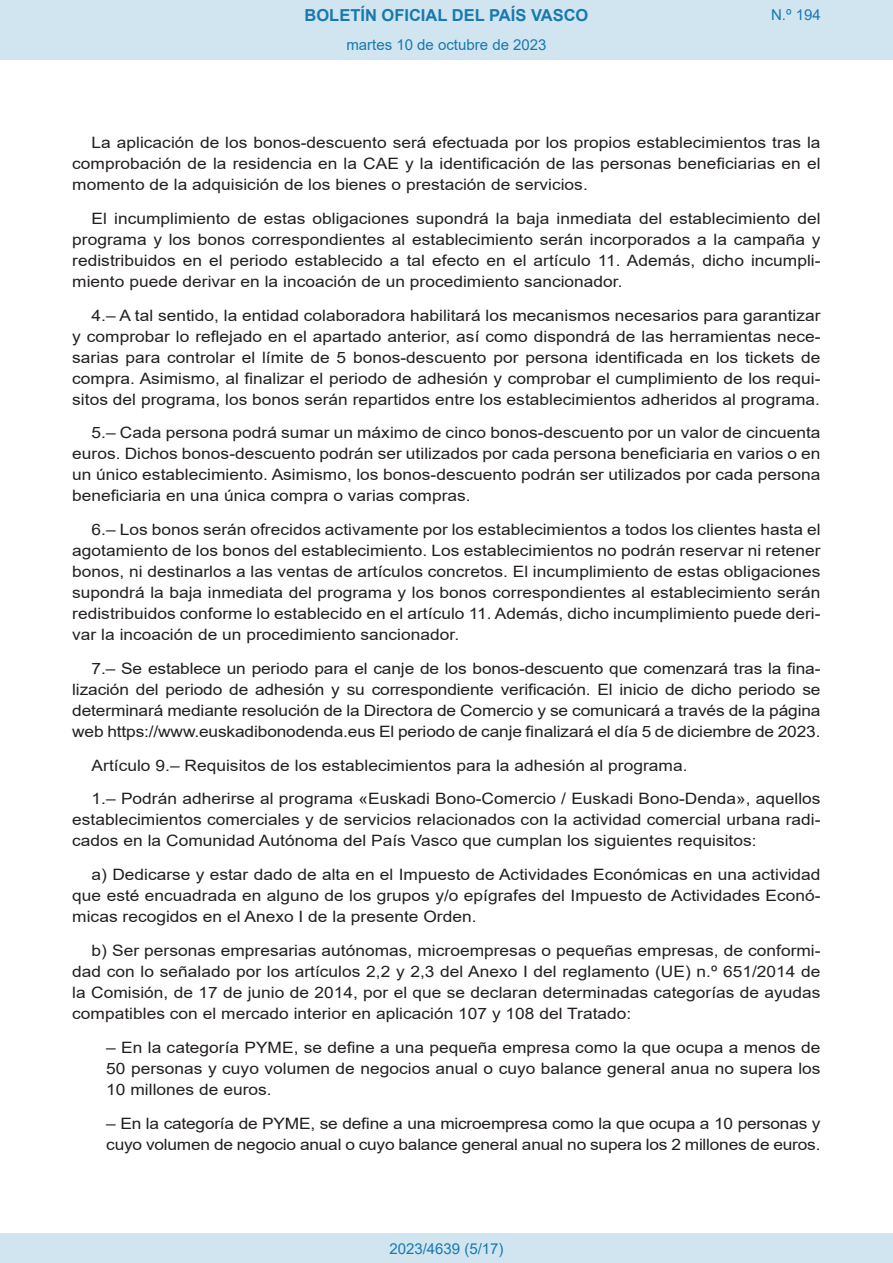
<style>
.page{position:relative;width:893px;height:1263px;background:#fff}
.page>*{position:absolute;margin:0;border:0;box-sizing:border-box;transform-origin:0 0}
.t1{font:700 16.5px "Arial";color:#1879ad}
.BOPVDetalle{font:15.6px/21px "Arial";color:#231f20;text-align:justify;scale:1.11 1}
.BOPVDetalle1{font:15.6px/21px "Arial";letter-spacing:-.015em;color:#231f20;text-align:justify;scale:1.11 1}
.Paginacion_Centro{font:15px "Arial";color:#1879ad}
</style>
<div class="page">
<div style="left:0;top:0;width:893px;height:60px;background:#d0e5f0"></div>
<div style="left:0;top:1233px;width:893px;height:30px;background:#d0e5f0"></div>
<p class="t1" style="left:305px;top:3px;width:285px">BOLETÍN OFICIAL DEL PAÍS VASCO</p>
<p class="Paginacion_Centro" style="left:346px;top:35px;width:202px">martes 10 de octubre de 2023</p>
<p class="Paginacion_Centro" style="left:771px;top:5px;width:51px">N.º 194</p>
<p class="BOPVDetalle" style="left:72px;top:132px;width:676px;text-indent:19px">La aplicación de los bonos-descuento será efectuada por los propios establecimientos tras la comprobación de la residencia en la CAE y la identificación de las personas beneficiarias en el momento de la adquisición de los bienes o prestación de servicios.</p>
<p class="BOPVDetalle" style="left:72px;top:208px;width:676px;text-indent:19px">El incumplimiento de estas obligaciones supondrá la baja inmediata del establecimiento del programa y los bonos correspondientes al establecimiento serán incorporados a la campaña y redistribuidos en el periodo establecido a tal efecto en el artículo 11. Además, dicho incumpli&shy;miento puede derivar en la incoación de un procedimiento sancionador.</p>
<p class="BOPVDetalle" style="left:72px;top:305px;width:676px;text-indent:19px">4.– A tal sentido, la entidad colaboradora habilitará los mecanismos necesarios para garantizar y comprobar lo reflejado en el apartado anterior, así como dispondrá de las herramientas nece&shy;sarias para controlar el límite de 5 bonos-descuento por persona identificada en los tickets de compra. Asimismo, al finalizar el periodo de adhesión y comprobar el cumplimiento de los requi&shy;sitos del programa, los bonos serán repartidos entre los establecimientos adheridos al programa.</p>
<p class="BOPVDetalle" style="left:72px;top:422px;width:676px;text-indent:19px">5.– Cada persona podrá sumar un máximo de cinco bonos-descuento por un valor de cincuenta euros. Dichos bonos-descuento podrán ser utilizados por cada persona beneficiaria en varios o en un único establecimiento. Asimismo, los bonos-descuento podrán ser utilizados por cada persona beneficiaria en una única compra o varias compras.</p>
<p class="BOPVDetalle" style="left:72px;top:519px;width:676px;text-indent:19px">6.– Los bonos serán ofrecidos activamente por los establecimientos a todos los clientes hasta el agotamiento de los bonos del establecimiento. Los establecimientos no podrán reservar ni retener bonos, ni destinarlos a las ventas de artículos concretos. El incumplimiento de estas obligaciones supondrá la baja inmediata del programa y los bonos correspondientes al establecimiento serán redistribuidos conforme lo establecido en el artículo 11. Además, dicho incumplimiento puede deri&shy;var la incoación de un procedimiento sancionador.</p>
<p class="BOPVDetalle" style="left:72px;top:658px;width:676px;text-indent:19px">7.– Se establece un periodo para el canje de los bonos-descuento que comenzará tras la fina&shy;lización del periodo de adhesión y su correspondiente verificación. El inicio de dicho periodo se determinará mediante resolución de la Directora de Comercio y se comunicará a través de la página web https://www.euskadibonodenda.eus El periodo de canje finalizará el día 5 de diciembre de 2023.</p>
<p class="BOPVDetalle" style="left:92px;top:755px;width:538px">Artículo 9.– Requisitos de los establecimientos para la adhesión al programa.</p>
<p class="BOPVDetalle" style="left:72px;top:788px;width:676px;text-indent:19px">1.– Podrán adherirse al programa «Euskadi Bono-Comercio / Euskadi Bono-Denda», aquellos establecimientos comerciales y de servicios relacionados con la actividad comercial urbana radi&shy;cados en la Comunidad Autónoma del País Vasco que cumplan los siguientes requisitos:</p>
<p class="BOPVDetalle" style="left:72px;top:864px;width:676px;text-indent:19px">a) Dedicarse y estar dado de alta en el Impuesto de Actividades Económicas en una actividad que esté encuadrada en alguno de los grupos y/o epígrafes del Impuesto de Actividades Econó&shy;micas recogidos en el Anexo I de la presente Orden.</p>
<p class="BOPVDetalle" style="left:72px;top:940px;width:676px;text-indent:19px">b) Ser personas empresarias autónomas, microempresas o pequeñas empresas, de conformi&shy;dad con lo señalado por los artículos 2,2 y 2,3 del Anexo I del reglamento (UE) n.º 651/2014 de la Comisión, de 17 de junio de 2014, por el que se declaran determinadas categorías de ayudas compatibles con el mercado interior en aplicación 107 y 108 del Tratado:</p>
<p class="BOPVDetalle1" style="left:106px;top:1037px;width:645px">– En la categoría PYME, se define a una pequeña empresa como la que ocupa a menos de 50 personas y cuyo volumen de negocios anual o cuyo balance general anua no supera los 10 millones de euros.</p>
<p class="BOPVDetalle1" style="left:106px;top:1112px;width:645px">– En la categoría de PYME, se define a una microempresa como la que ocupa a 10 personas y cuyo volumen de negocio anual o cuyo balance general anual no supera los 2 millones de euros.</p>
<p class="Paginacion_Centro" style="left:389px;top:1238px;width:116px">2023/4639 (5/17)</p>
</div>
